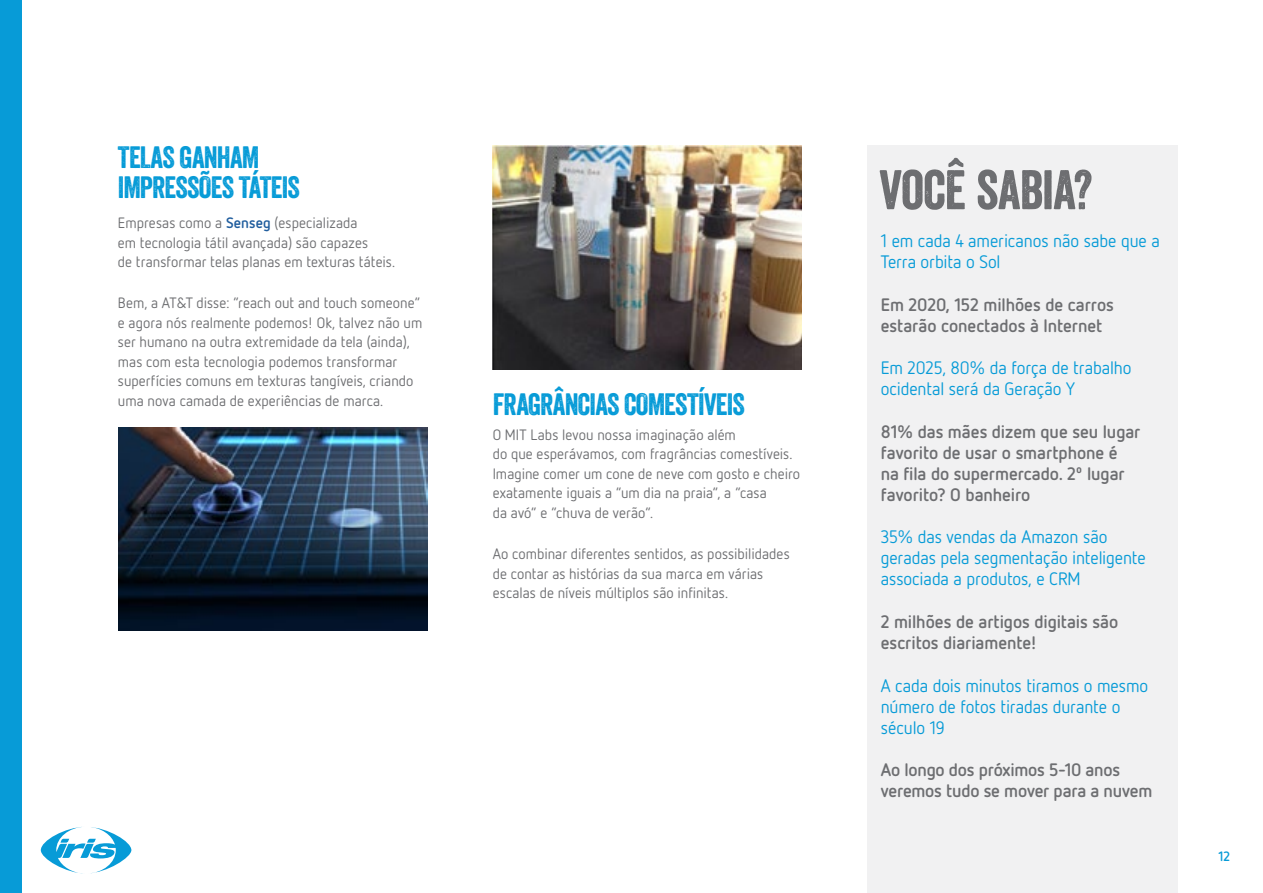
<style>
.page{position:relative;width:1263px;height:893px;background:#fff}
.page>*{position:absolute;margin:0;border:0;box-sizing:border-box;transform-origin:0 0}
.t1{font:54px "Iris Veneer Two";letter-spacing:-.015em;color:#6d6e71}
.t2{font:30px/30px "Iris Veneer Two";letter-spacing:-.02em;color:#079bd7}
.t3{font:700 18px/21px "Netto";letter-spacing:-.005em;color:#6d6e71}
.t4{font:18px/21px "Netto";letter-spacing:-.005em;color:#079bd7}
.t5{font:15px/19.5px "Netto";letter-spacing:.005em;color:#6d6e71}
.t6{font:700 13.5px "Netto";color:#079bd7}
.s1{font-weight:700;color:#215e9e}
</style>
<div class="page">
<div style="left:0;top:0;width:22px;height:893px;background:#079bd7"></div>
<svg style="left:41px;top:827px;width:90px;height:46px"></svg>
<img style="left:119px;top:428px;width:309px;height:202px">
<img style="left:493px;top:145px;width:309px;height:224px">
<div style="left:867px;top:145px;width:311px;height:748px;background:#f1f1f2"></div>
<h2 class="t2" style="left:118px;top:142px;width:76px">TELAS GANHAM<br>IMPRE</h2>
<h2 class="t2" style="left:175px;top:172px;width:75px">SSÕES TÁTEI</h2>
<h2 class="t2" style="left:287px;top:172px;width:14px">S</h2>
<p class="t5" style="left:118px;top:213px;width:279px">Empresas como a <span class="s1">Senseg</span> (especializada<br>em tecnologia tátil avançada) são capazes<br>de transformar telas planas em texturas táteis.</p>
<p class="t5" style="left:118px;top:293px;width:306px">Bem, a AT&amp;T disse: “reach out and touch someone” e agora nós realmente podemos! Ok, talvez não um ser humano na outra extremidade da tela (ainda), mas com esta tecnologia podemos transformar superfícies comuns em texturas tangíveis, criando uma nova camada de experiências de marca.</p>
<h2 class="t2" style="left:493px;top:389px;width:13px">FRAGR</h2>
<h2 class="t2" style="left:553px;top:389px;width:85px">ÂNCIAS COME</h2>
<h2 class="t2" style="left:675px;top:389px;width:71px">STÍVEIS</h2>
<p class="t5" style="left:493px;top:425px;width:309px">O MIT Labs levou nossa imaginação além<br>do que esperávamos, com fragrâncias comestíveis.<br>Imagine comer um cone de neve com gosto e cheiro exatamente iguais a “um dia na praia”, a “casa<br>da avó” e “chuva de verão”.</p>
<p class="t5" style="left:493px;top:544px;width:299px">Ao combinar diferentes sentidos, as possibilidades de contar as histórias da sua marca em várias escalas de níveis múltiplos são infinitas.</p>
<h1 class="t1" style="left:879px;top:157px;width:215px">VOCÊ SABIA?</h1>
<p class="t4" style="left:881px;top:230px;width:281px">1 em cada 4 americanos não sabe que a<br>Terra orbita o Sol</p>
<p class="t3" style="left:881px;top:293px;width:235px">Em 2020, 152 milhões de carros estarão conectados à Internet</p>
<p class="t4" style="left:881px;top:357px;width:252px">Em 2025, 80% da força de trabalho ocidental será da Geração Y</p>
<p class="t3" style="left:881px;top:420px;width:261px">81% das mães dizem que seu lugar favorito de usar o smartphone é na fila do supermercado. 2º lugar favorito? O banheiro</p>
<p class="t4" style="left:881px;top:526px;width:267px">35% das vendas da Amazon são geradas pela segmentação inteligente associada a produtos, e CRM</p>
<p class="t3" style="left:881px;top:611px;width:239px">2 milhões de artigos digitais são escritos diariamente!</p>
<p class="t4" style="left:881px;top:674px;width:269px">A cada dois minutos tiramos o mesmo número de fotos tiradas durante o século 19</p>
<p class="t3" style="left:881px;top:759px;width:273px">Ao longo dos próximos 5-10 anos veremos tudo se mover para a nuvem</p>
<p class="t6" style="left:1218px;top:848px;width:13px">12</p>
</div>
